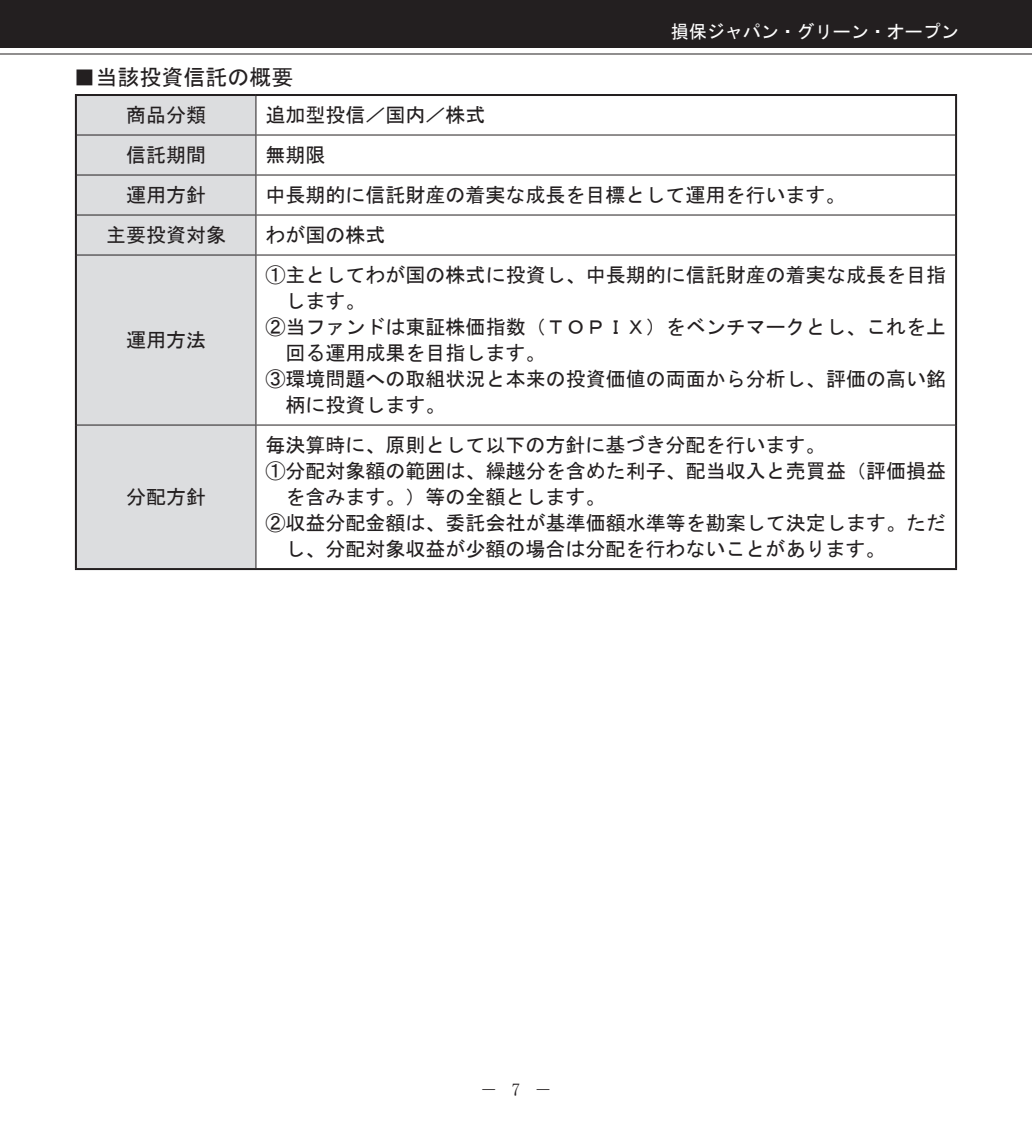
<style>
.page{position:relative;width:1032px;height:1134px;background:#fff}
.page>*{position:absolute;margin:0;border:0;box-sizing:border-box;transform-origin:0 0}
.t1{font:22px "MS Gothic";color:#231f20}
.t2{font:20px "MS Gothic";color:#231f20}
.t3{font:18px "MS Gothic";color:#fff}
.t4{font:18px "MS Mincho";color:#231f20}
</style>
<div class="page">
<div style="left:0;top:0;width:1032px;height:48px;background:#231f20"></div>
<hr style="left:0;top:53px;width:1032px;height:1px;background:#231f20">
<div style="left:77px;top:96px;width:178px;height:472px;background:#dcdddf"></div>
<hr style="left:255px;top:96px;width:1px;height:38px;background:#231f20">
<hr style="left:77px;top:134px;width:878px;height:2px;background:#231f20">
<hr style="left:255px;top:136px;width:1px;height:38px;background:#231f20">
<hr style="left:77px;top:174px;width:878px;height:2px;background:#231f20">
<hr style="left:255px;top:176px;width:1px;height:38px;background:#231f20">
<hr style="left:77px;top:214px;width:878px;height:2px;background:#231f20">
<hr style="left:255px;top:216px;width:1px;height:38px;background:#231f20">
<hr style="left:77px;top:254px;width:878px;height:2px;background:#231f20">
<hr style="left:255px;top:256px;width:1px;height:168px;background:#231f20">
<hr style="left:77px;top:424px;width:878px;height:2px;background:#231f20">
<hr style="left:255px;top:426px;width:1px;height:142px;background:#231f20">
<hr style="left:75px;top:94px;width:181px;height:2px;background:#231f20">
<hr style="left:75px;top:96px;width:2px;height:39px;background:#231f20">
<hr style="left:256px;top:94px;width:701px;height:2px;background:#231f20">
<hr style="left:955px;top:96px;width:2px;height:39px;background:#231f20">
<hr style="left:75px;top:135px;width:2px;height:40px;background:#231f20">
<hr style="left:955px;top:135px;width:2px;height:40px;background:#231f20">
<hr style="left:75px;top:175px;width:2px;height:40px;background:#231f20">
<hr style="left:955px;top:175px;width:2px;height:40px;background:#231f20">
<hr style="left:75px;top:215px;width:2px;height:40px;background:#231f20">
<hr style="left:955px;top:215px;width:2px;height:40px;background:#231f20">
<hr style="left:75px;top:255px;width:2px;height:170px;background:#231f20">
<hr style="left:955px;top:255px;width:2px;height:170px;background:#231f20">
<hr style="left:75px;top:425px;width:2px;height:143px;background:#231f20">
<hr style="left:955px;top:425px;width:2px;height:143px;background:#231f20">
<hr style="left:75px;top:568px;width:882px;height:2px;background:#231f20">
<p class="t3" style="left:671px;top:23px;width:289px">損保ジャパン・グリーン・オープン</p>
<p class="t1" style="left:73px;top:66px;width:222px">■当該投資信託の概要</p>
<p class="t2" style="left:126px;top:105px;width:81px">商品分類</p>
<p class="t2" style="left:265px;top:105px;width:221px">追加型投信／国内／株式</p>
<p class="t2" style="left:126px;top:145px;width:81px">信託期間</p>
<p class="t2" style="left:265px;top:145px;width:61px">無期限</p>
<p class="t2" style="left:126px;top:185px;width:81px">運用方針</p>
<p class="t2" style="left:265px;top:185px;width:581px">中長期的に信託財産の着実な成長を目標として運用を行います。</p>
<p class="t2" style="left:106px;top:225px;width:121px">主要投資対象</p>
<p class="t2" style="left:265px;top:225px;width:121px">わが国の株式</p>
<p class="t2" style="left:126px;top:330px;width:81px">運用方法</p>
<p class="t2" style="left:126px;top:487px;width:81px">分配方針</p>
<p class="t2" style="left:265px;top:265px;width:682px">①主としてわが国の株式に投資し、中長期的に信託財産の着実な成長を目指</p>
<p class="t2" style="left:285px;top:291px;width:81px">します。</p>
<p class="t2" style="left:265px;top:317px;width:682px">②当ファンドは東証株価指数（ＴＯＰＩＸ）をベンチマークとし、これを上</p>
<p class="t2" style="left:285px;top:343px;width:261px">回る運用成果を目指します。</p>
<p class="t2" style="left:265px;top:369px;width:682px">③環境問題への取組状況と本来の投資価値の両面から分析し、評価の高い銘</p>
<p class="t2" style="left:285px;top:395px;width:161px">柄に投資します。</p>
<p class="t2" style="left:265px;top:435px;width:561px">毎決算時に、原則として以下の方針に基づき分配を行います。</p>
<p class="t2" style="left:265px;top:461px;width:682px">①分配対象額の範囲は、繰越分を含めた利子、配当収入と売買益（評価損益</p>
<p class="t2" style="left:285px;top:487px;width:321px">を含みます。）等の全額とします。</p>
<p class="t2" style="left:265px;top:513px;width:682px">②収益分配金額は、委託会社が基準価額水準等を勘案して決定します。ただ</p>
<p class="t2" style="left:285px;top:539px;width:601px">し、分配対象収益が少額の場合は分配を行わないことがあります。</p>
<p class="t4" style="left:511px;top:1081px;width:10px">7</p>
<p class="t4" style="left:480px;top:1081px;width:73px">－　　－</p>
</div>
